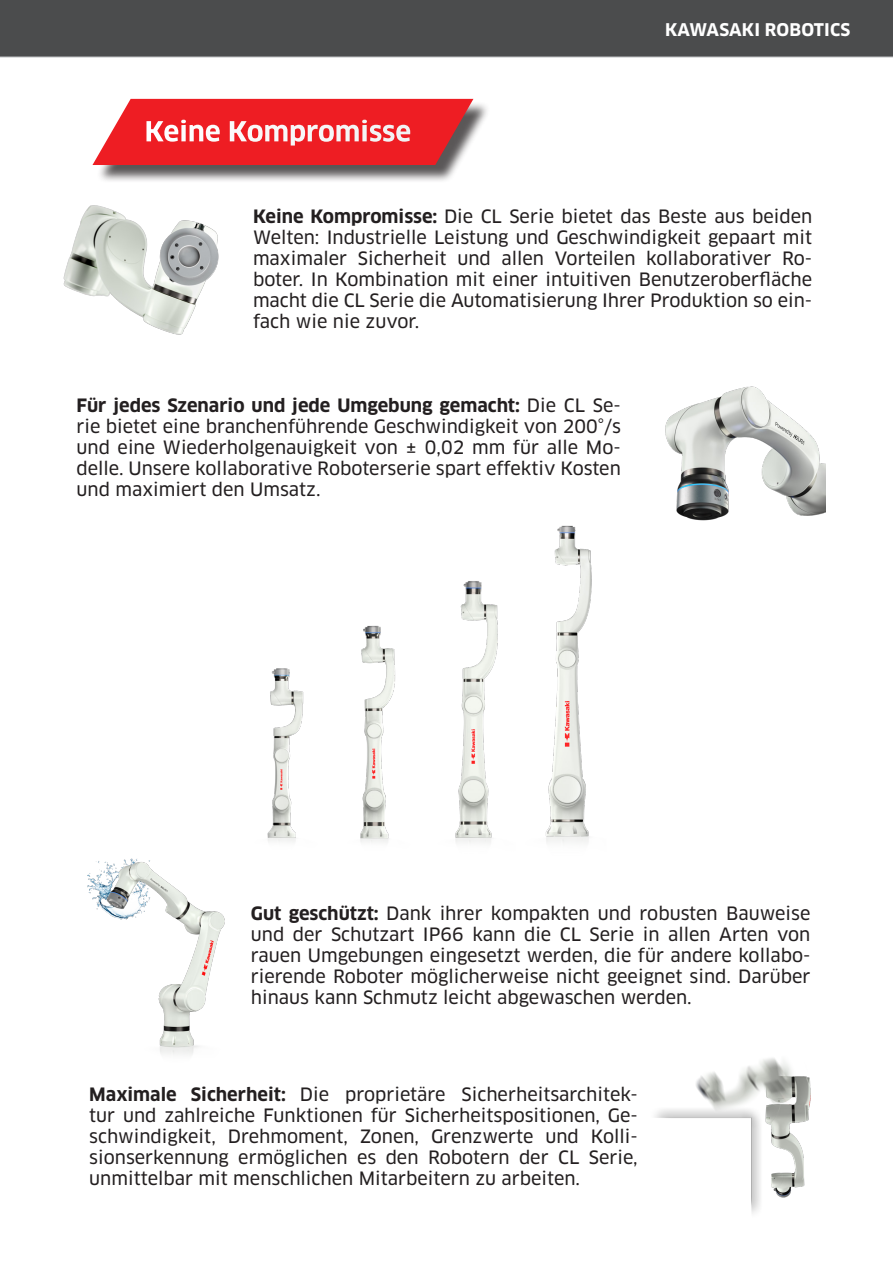
<style>
.page{position:relative;width:893px;height:1263px;background:#fff}
.page>*{position:absolute;margin:0;border:0;box-sizing:border-box;transform-origin:0 0}
.Subhead{font:700 27px "Clan OT";color:#fff}
.Subhead-2{font:18px/21px "Clan OT News";color:#231f20;text-align:justify}
.t1{font:700 17.1px "Clan OT";letter-spacing:.01em;color:#fff}
.s1{font-family:"Clan OT";font-weight:700}
</style>
<div class="page">
<div style="left:96px;top:101px;width:395px;height:83px;background:#231f20;opacity:.75"></div>
<svg style="left:92px;top:99px;width:381px;height:66px;background:#ea2e33"></svg>
<img style="left:267px;top:525px;width:325px;height:318px">
<img style="left:87px;top:858px;width:138px;height:197px">
<img style="left:665px;top:386px;width:160px;height:135px">
<img style="left:655px;top:1058px;width:156px;height:156px">
<img style="left:63px;top:205px;width:156px;height:130px">
<div style="left:0;top:0;width:893px;height:57px;background:#4b4c4d"></div>
<p class="Subhead" style="left:145px;top:116px;width:268px">Keine Kompromisse</p>
<p class="t1" style="left:665px;top:19px;width:187px">KAWASAKI ROBOTICS</p>
<p class="Subhead-2" style="left:253px;top:205px;width:561px"><span class="s1">Keine Kompromisse:</span> Die CL Serie bietet das Beste aus beiden Welten: Industrielle Leistung und Geschwindigkeit gepaart mit maximaler Sicherheit und allen Vorteilen kollaborativer Ro&shy;boter. In Kombination mit einer intuitiven Benutzeroberfläche macht die CL Serie die Automatisierung Ihrer Produktion so ein&shy;fach wie nie zuvor.</p>
<p class="Subhead-2" style="left:77px;top:395px;width:546px"><span class="s1">Für jedes Szenario und jede Umgebung gemacht:</span> Die CL Se&shy;rie bietet eine branchenführende Geschwindigkeit von 200°/s und eine Wiederholgenauigkeit von ± 0,02 mm für alle Mo&shy;delle. Unsere kollaborative Roboterserie spart effektiv Kosten und maximiert den Umsatz.</p>
<p class="Subhead-2" style="left:251px;top:903px;width:561px"><span class="s1">Gut geschützt:</span> Dank ihrer kompakten und robusten Bauweise und der Schutzart IP66 kann die CL Serie in allen Arten von rauen Umgebungen eingesetzt werden, die für andere kollabo&shy;rierende Roboter möglicherweise nicht geeignet sind. Darüber hinaus kann Schmutz leicht abgewaschen werden.</p>
<p class="Subhead-2" style="left:89px;top:1084px;width:550px"><span class="s1">Maximale Sicherheit:</span> Die proprietäre Sicherheitsarchitek&shy;tur und zahlreiche Funktionen für Sicherheitspositionen, Ge&shy;schwindigkeit, Drehmoment, Zonen, Grenzwerte und Kolli&shy;sionserkennung ermöglichen es den Robotern der CL Serie, unmittelbar mit menschlichen Mitarbeitern zu arbeiten.</p>
</div>
